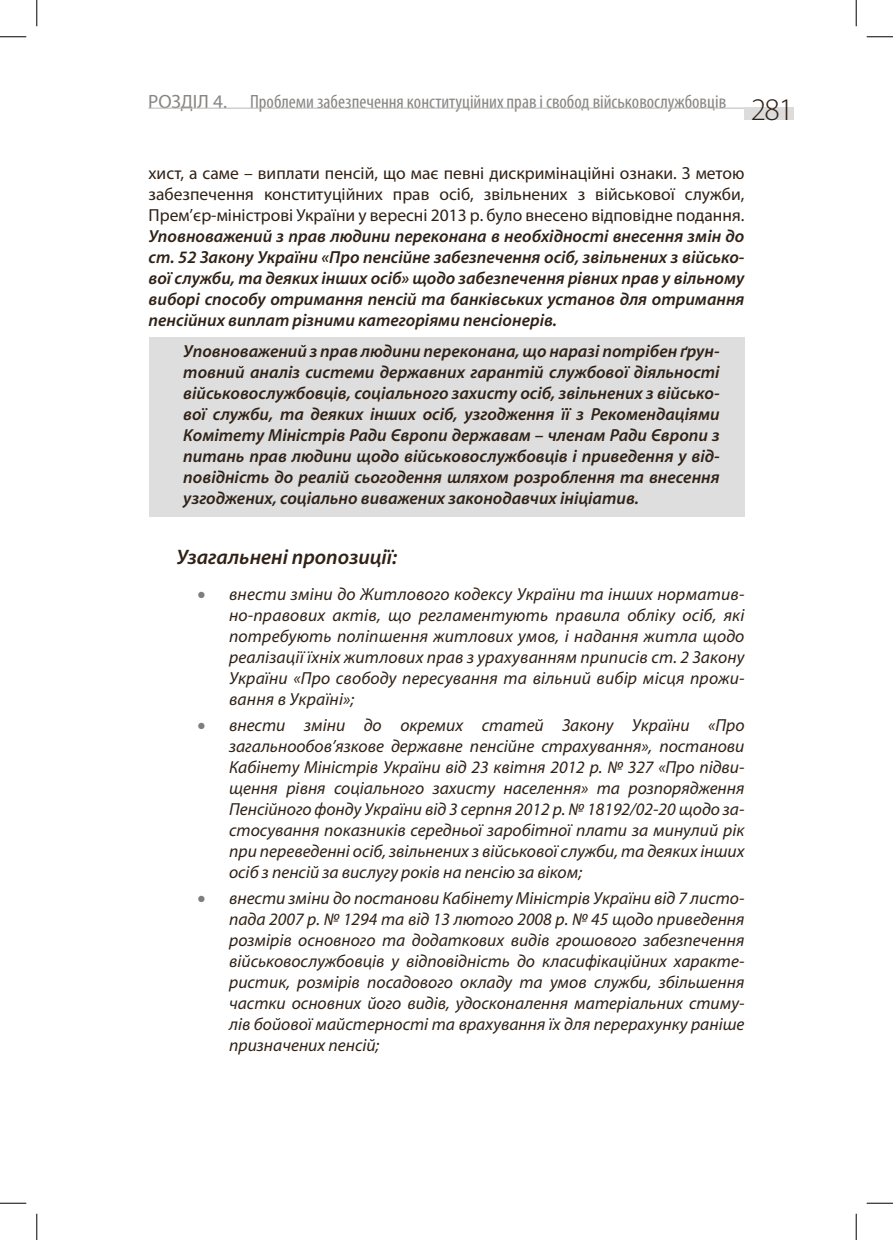
<style>
.page{position:relative;width:893px;height:1240px;background:#fff}
.page>*{position:absolute;margin:0;border:0;box-sizing:border-box;transform-origin:0 0}
.t1{font:italic 600 21px "Myriad Pro";color:#2f2116}
.t2{font:condensed 19.25px "Myriad Pro";color:#888684}
.t3{font:19.25px "Myriad Pro";color:#888684}
.t4{font:italic 17.5px/21px "Myriad Pro";color:#2f2116;text-align:justify}
.t5{font:italic 600 17.5px/21px "Myriad Pro";color:#2f2116;text-align:justify}
.t6{font:17.5px/21px "Myriad Pro";color:#2f2116;text-align:justify}
.s1{font-stretch:normal}
.s2{font-weight:300;font-stretch:normal;font-size:31.5px;color:#2f2116}
.s3{color:#807d7a}
</style>
<div class="page">
<hr style="left:148px;top:108px;width:596px;height:1px;background:#bab9b8">
<div style="left:744px;top:108px;width:49px;height:12px;background:#dddcdc"></div>
<div style="left:148px;top:337px;width:596px;height:180px;background:#dedede"></div>
<svg style="left:0;top:36px;width:26px;height:1px"></svg>
<svg style="left:866px;top:36px;width:26px;height:1px"></svg>
<svg style="left:0;top:1202px;width:26px;height:1px"></svg>
<svg style="left:866px;top:1202px;width:26px;height:1px"></svg>
<svg style="left:36px;top:0;width:1px;height:26px"></svg>
<svg style="left:36px;top:1213px;width:1px;height:26px"></svg>
<svg style="left:855px;top:0;width:1px;height:26px"></svg>
<svg style="left:855px;top:1213px;width:1px;height:26px"></svg>
<p class="t3" style="left:148px;top:89px;width:11px">РОЗДІЛ</p>
<p class="t2" style="left:213px;top:89px;width:582px"><span class="s1">4.</span> Проблеми забезпечення конституційних прав і свобод військовослужбовців <span class="s2">281</span></p>
<p class="t6" style="left:148px;top:162px;width:597px">хист, а саме – виплати пенсій, що має певні дискримінаційні ознаки. З метою забезпечення конституційних прав осіб, звільнених з військової служби, Прем’єр-міністрові України у вересні 2013 р. було внесено відповідне подання.</p>
<p class="t5" style="left:148px;top:225px;width:597px">Уповноважений з прав людини переконана в необхідності внесення змін до ст. 52 Закону України «Про пенсійне забезпечення осіб, звільнених з військо&shy;вої служби, та деяких інших осіб» щодо забезпечення рівних прав у вільному виборі способу отримання пенсій та банківських установ для отримання пенсійних виплат різними категоріями пенсіонерів.</p>
<p class="t5" style="left:183px;top:340px;width:537px">Уповноважений з прав людини переконана, що наразі потрібен ґрун&shy;товний аналіз системи державних гарантій службової діяльності військовослужбовців, соціального захисту осіб, звільнених з військо&shy;вої служби, та деяких інших осіб, узгодження її з Рекомендаціями Комітету Міністрів Ради Європи державам – членам Ради Європи з питань прав людини щодо військовослужбовців і приведення у від&shy;повідність до реалій сьогодення шляхом розроблення та внесення узгоджених, соціально виважених законодавчих ініціатив.</p>
<p class="t1" style="left:176px;top:543px;width:222px">Узагальнені пропозиції:</p>
<p class="t4" style="left:229px;top:583px;width:516px;text-indent:-32px"><span class="s3">•</span> внести зміни до Житлового кодексу України та інших норматив&shy;но-правових актів, що регламентують правила обліку осіб, які потребують поліпшення житлових умов, і надання житла щодо реалізації їхніх житлових прав з урахуванням приписів ст. 2 Закону України «Про свободу пересування та вільний вибір місця прожи&shy;вання в Україні»;</p>
<p class="t4" style="left:229px;top:714px;width:516px;text-indent:-32px"><span class="s3">•</span> внести зміни до окремих статей Закону України «Про загальнообов’язкове державне пенсійне страхування», постанови Кабінету Міністрів України від 23 квітня 2012 р. № 327 «Про підви&shy;щення рівня соціального захисту населення» та розпорядження Пенсійного фонду України від 3 серпня 2012 р. № 18192/02-20 щодо за&shy;стосування показників середньої заробітної плати за минулий рік при переведенні осіб, звільнених з військової служби, та деяких інших осіб з пенсій за вислугу років на пенсію за віком;</p>
<p class="t4" style="left:229px;top:887px;width:516px;text-indent:-31px"><span class="s3">•</span> внести зміни до постанови Кабінету Міністрів України від 7 листо&shy;пада 2007 р. № 1294 та від 13 лютого 2008 р. № 45 щодо приведення розмірів основного та додаткових видів грошового забезпечення військовослужбовців у відповідність до класифікаційних характе&shy;ристик, розмірів посадового окладу та умов служби, збільшення частки основних його видів, удосконалення матеріальних стиму&shy;лів бойової майстерності та врахування їх для перерахунку раніше призначених пенсій;</p>
</div>
